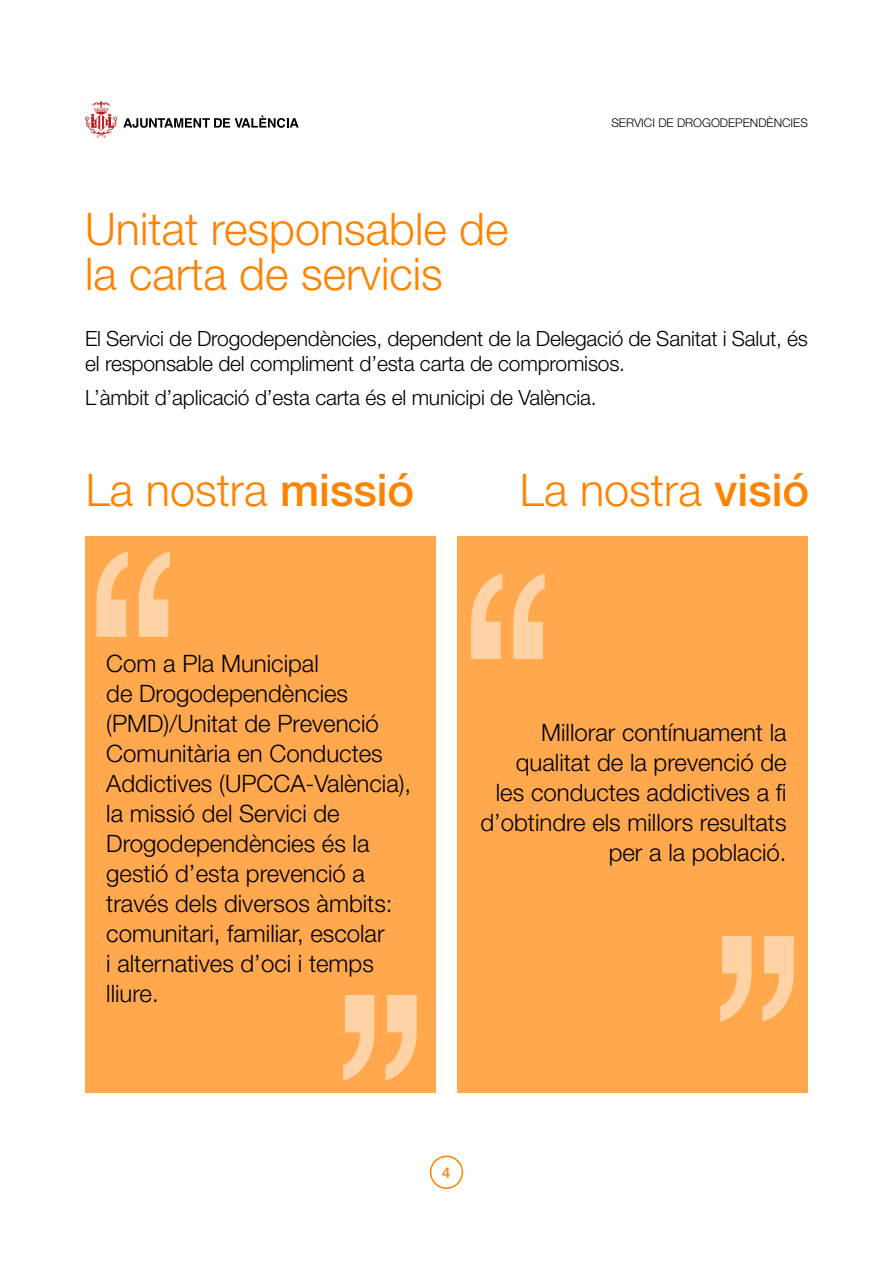
<style>
.page{position:relative;width:893px;height:1263px;background:#fff}
.page>*{position:absolute;margin:0;border:0;box-sizing:border-box;transform-origin:0 0}
.t1{font:300 45px/45px "Helvetica Neue LT Pro";color:#ff8300}
.t2{font:300 24px/30px "Helvetica Neue LT Pro";color:#000}
.t3{font:300 21px/25.5px "Helvetica Neue LT Pro";letter-spacing:-.01em;color:#000}
.t4{font:500 15px "Helvetica Neue LT Pro";color:#ff8300}
.t5{font:300 12px "Helvetica Neue LT Pro";color:#000}
.s1{font-weight:500}
</style>
<div class="page">
<svg style="left:85px;top:101px;width:32px;height:37px"></svg>
<svg style="left:123px;top:116px;width:176px;height:12px"></svg>
<div style="left:430px;top:1155px;width:33px;height:34px;border:2px solid #ff8300;border-radius:50%"></div>
<div style="left:86px;top:536px;width:350px;height:557px;background:#ffa84d"></div>
<div style="left:457px;top:536px;width:350px;height:557px;background:#ffa84d"></div>
<svg style="left:343px;top:995px;width:74px;height:85px"></svg>
<svg style="left:720px;top:936px;width:74px;height:86px"></svg>
<svg style="left:97px;top:551px;width:73px;height:86px"></svg>
<svg style="left:471px;top:573px;width:74px;height:86px"></svg>
<h1 class="t1" style="left:85px;top:205px;width:425px">Unitat responsable de la carta de servicis</h1>
<p class="t5" style="left:611px;top:116px;width:198px">SERVICI DE DROGODEPENDÈNCIES</p>
<p class="t3" style="left:85px;top:325px;width:724px">El Servici de Drogodependències, dependent de la Delegació de Sanitat i Salut, és el responsable del compliment d’esta carta de compromisos.</p>
<p class="t3" style="left:85px;top:385px;width:513px">L’àmbit d’aplicació d’esta carta és el municipi de València.</p>
<h1 class="t1" style="left:86px;top:467px;width:330px">La nostra <span class="s1">missió</span></h1>
<h1 class="t1" style="left:520px;top:467px;width:291px">La nostra <span class="s1">visió</span></h1>
<p class="t2" style="left:106px;top:648px;width:306px">Com a Pla Municipal<br>de Drogodependències (PMD)/Unitat de Prevenció<br>Comunitària en Conductes<br>Addictives (UPCCA-València), la missió del Servici de<br>Drogodependències és la gestió d’esta prevenció a través dels diversos àmbits: comunitari, familiar, escolar<br>i alternatives d’oci i temps lliure.</p>
<p class="t2" style="left:480px;top:717px;width:308px;text-align:right">Millorar contínuament la qualitat de la prevenció de<br>les conductes addictives a fi d’obtindre els millors resultats per a la població.</p>
<p class="t4" style="left:442px;top:1163px;width:10px">4</p>
</div>
